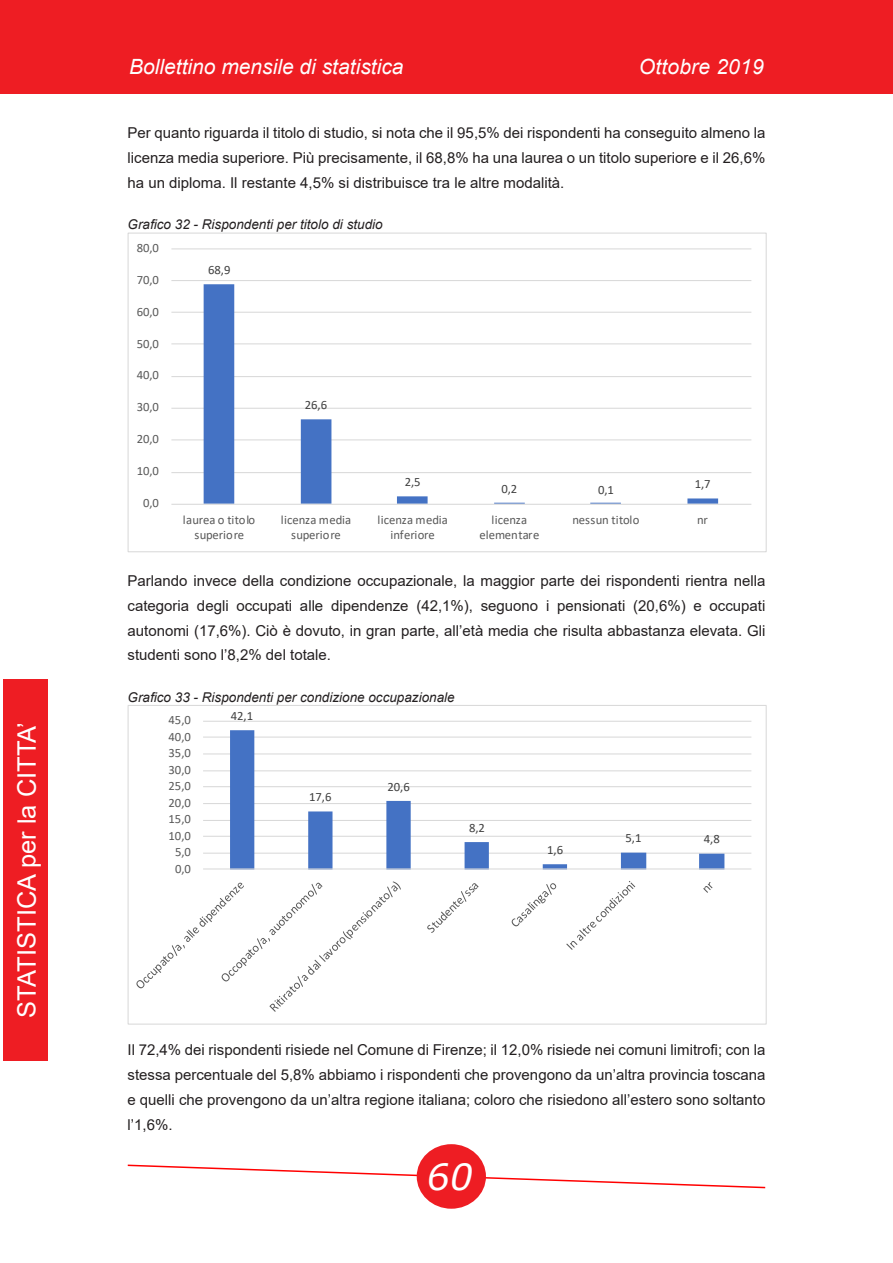
<style>
.page{position:relative;width:893px;height:1263px;background:#fff}
.page>*{position:absolute;margin:0;border:0;box-sizing:border-box;transform-origin:0 0}
.t1{font:italic 36px "Verdana";color:#fff}
.t2{font:25.5px "Arial";color:#fff}
.t3{font:italic 21px "Arial";color:#fff}
.testo{font:15px/24.8px "Arial";color:#231f20;text-align:justify}
.didascalie{font:italic 13.5px "Arial";color:#231f20}
.t4{font:12.6px/15.5px "Calibri";color:#595959;text-align:center}
.t5{font:12.6px "Calibri";letter-spacing:-.005em;color:#404040}
</style>
<div class="page">
<div style="left:0;top:0;width:893px;height:94px;background:#ee1d23"></div>
<svg style="left:127px;top:1164px;width:639px;height:25px"></svg>
<div style="left:3px;top:679px;width:45px;height:382px;background:#ee1d23"></div>
<div style="left:417px;top:1144px;width:69px;height:65px;background:#ee1d23;border-radius:50%"></div>
<hr style="left:171px;top:472px;width:580px;height:1px;background:#d9d9d9">
<hr style="left:171px;top:439px;width:580px;height:1px;background:#d9d9d9">
<hr style="left:171px;top:408px;width:580px;height:1px;background:#d9d9d9">
<hr style="left:171px;top:376px;width:580px;height:1px;background:#d9d9d9">
<hr style="left:171px;top:343px;width:580px;height:1px;background:#d9d9d9">
<hr style="left:171px;top:312px;width:580px;height:1px;background:#d9d9d9">
<hr style="left:171px;top:280px;width:580px;height:1px;background:#d9d9d9">
<hr style="left:171px;top:248px;width:580px;height:1px;background:#d9d9d9">
<svg style="left:204px;top:284px;width:514px;height:220px"></svg>
<hr style="left:171px;top:504px;width:580px;height:1px;background:#d9d9d9">
<hr style="left:203px;top:853px;width:548px;height:1px;background:#d9d9d9">
<hr style="left:203px;top:836px;width:548px;height:1px;background:#d9d9d9">
<hr style="left:203px;top:820px;width:548px;height:1px;background:#d9d9d9">
<hr style="left:203px;top:803px;width:548px;height:1px;background:#d9d9d9">
<hr style="left:203px;top:786px;width:548px;height:1px;background:#d9d9d9">
<hr style="left:203px;top:770px;width:548px;height:1px;background:#d9d9d9">
<hr style="left:203px;top:753px;width:548px;height:1px;background:#d9d9d9">
<hr style="left:203px;top:736px;width:548px;height:2px;background:#d9d9d9">
<hr style="left:203px;top:721px;width:548px;height:1px;background:#d9d9d9">
<svg style="left:230px;top:730px;width:494px;height:138px"></svg>
<hr style="left:203px;top:868px;width:548px;height:1px;background:#d9d9d9">
<svg style="left:136px;top:881px;width:265px;height:131px"></svg>
<svg style="left:427px;top:883px;width:52px;height:50px"></svg>
<svg style="left:511px;top:883px;width:46px;height:44px"></svg>
<svg style="left:566px;top:881px;width:69px;height:69px"></svg>
<svg style="left:703px;top:882px;width:10px;height:11px"></svg>
<h2 class="t2" style="left:9px;top:1017px;width:297px;rotate:-90deg">STATISTICA per la CITTA’</h2>
<h3 class="t3" style="left:129px;top:53px;width:276px">Bollettino mensile di statistica</h3>
<h3 class="t3" style="left:639px;top:53px;width:126px">Ottobre 2019</h3>
<p class="testo" style="left:128px;top:121px;width:639px">Per quanto riguarda il titolo di studio, si nota che il 95,5% dei rispondenti ha conseguito almeno la licenza media superiore. Più precisamente, il 68,8% ha una laurea o un titolo superiore e il 26,6% ha un diploma. Il restante 4,5% si distribuisce tra le altre modalità.</p>
<p class="didascalie" style="left:128px;top:216px;width:257px">Grafico 32 - Rispondenti per titolo di studio</p>
<p class="t5" style="left:208px;top:261px;width:24px">68,9</p>
<p class="t4" style="left:137px;top:239px;width:24px">80,0</p>
<p class="t4" style="left:137px;top:271px;width:24px">70,0</p>
<p class="t4" style="left:137px;top:303px;width:24px">60,0</p>
<p class="t4" style="left:137px;top:335px;width:24px">50,0</p>
<p class="t4" style="left:137px;top:367px;width:24px">40,0</p>
<p class="t4" style="left:137px;top:399px;width:24px">30,0</p>
<p class="t4" style="left:137px;top:431px;width:24px">20,0</p>
<p class="t4" style="left:137px;top:463px;width:24px">10,0</p>
<p class="t4" style="left:143px;top:495px;width:17px">0,0</p>
<p class="t5" style="left:305px;top:396px;width:24px">26,6</p>
<p class="t5" style="left:405px;top:473px;width:17px">2,5</p>
<p class="t5" style="left:501px;top:480px;width:17px">0,2</p>
<p class="t5" style="left:598px;top:481px;width:17px">0,1</p>
<p class="t5" style="left:695px;top:475px;width:17px">1,7</p>
<p class="t4" style="left:183px;top:511px;width:74px">laurea o titolo superiore</p>
<p class="t4" style="left:281px;top:511px;width:72px">licenza media superiore</p>
<p class="t4" style="left:377px;top:511px;width:72px">licenza media inferiore</p>
<p class="t4" style="left:479px;top:511px;width:62px">licenza elementare</p>
<p class="t4" style="left:572px;top:511px;width:68px">nessun titolo</p>
<p class="t4" style="left:697px;top:511px;width:12px">nr</p>
<p class="testo" style="left:128px;top:568px;width:639px">Parlando invece della condizione occupazionale, la maggior parte dei rispondenti rientra nella categoria degli occupati alle dipendenze (42,1%), seguono i pensionati (20,6%) e occupati autonomi (17,6%). Ciò è dovuto, in gran parte, all’età media che risulta abbastanza elevata. Gli studenti sono l’8,2% del totale.</p>
<p class="didascalie" style="left:128px;top:688px;width:329px">Grafico 33 - Rispondenti per condizione occupazionale</p>
<p class="t5" style="left:231px;top:707px;width:24px">42,1</p>
<p class="t4" style="left:169px;top:712px;width:24px">45,0</p>
<p class="t4" style="left:169px;top:728px;width:24px">40,0</p>
<p class="t4" style="left:169px;top:745px;width:24px">35,0</p>
<p class="t4" style="left:169px;top:761px;width:24px">30,0</p>
<p class="t4" style="left:169px;top:778px;width:24px">25,0</p>
<p class="t4" style="left:169px;top:794px;width:24px">20,0</p>
<p class="t4" style="left:169px;top:811px;width:24px">15,0</p>
<p class="t4" style="left:169px;top:827px;width:24px">10,0</p>
<p class="t4" style="left:175px;top:844px;width:17px">5,0</p>
<p class="t4" style="left:175px;top:860px;width:17px">0,0</p>
<p class="t5" style="left:309px;top:788px;width:24px">17,6</p>
<p class="t5" style="left:387px;top:778px;width:24px">20,6</p>
<p class="t5" style="left:469px;top:819px;width:17px">8,2</p>
<p class="t5" style="left:547px;top:841px;width:17px">1,6</p>
<p class="t5" style="left:626px;top:829px;width:17px">5,1</p>
<p class="t5" style="left:704px;top:830px;width:17px">4,8</p>
<p class="testo" style="left:128px;top:1037px;width:639px">Il 72,4% dei rispondenti risiede nel Comune di Firenze; il 12,0% risiede nei comuni limitrofi; con la stessa percentuale del 5,8% abbiamo i rispondenti che provengono da un’altra provincia toscana e quelli che provengono da un’altra regione italiana; coloro che risiedono all’estero sono soltanto l’1,6%.</p>
<h1 class="t1" style="left:427px;top:1152px;width:47px">60</h1>
</div>
